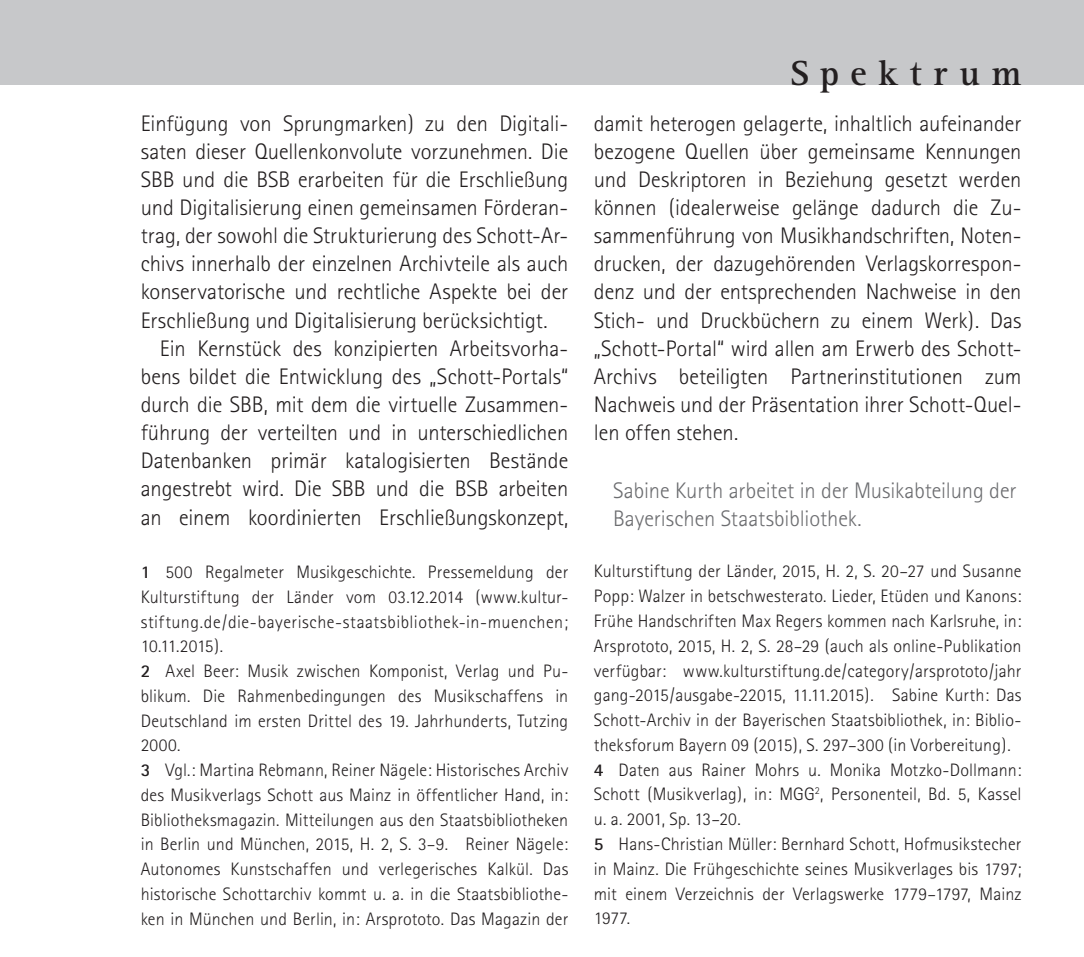
<style>
.page{position:relative;width:1084px;height:957px;background:#fff}
.page>*{position:absolute;margin:0;border:0;box-sizing:border-box;transform-origin:0 0}
.t1{font:700 36px "Rotis Serif";letter-spacing:.32em;color:#231f20}
.Absatz_mit_Einzug{font:300 22.5px/28.1px "Rotis Sans Serif";letter-spacing:-.005em;color:#231f20;text-align:justify}
.Absatz_ohne_Einzug{font:300 22.5px/28.1px "Rotis Sans Serif";letter-spacing:-.005em;color:#231f20;text-align:justify}
.Autor_nach_Text__Spe{font:300 22.5px/28.1px "Rotis Sans Serif";letter-spacing:-.005em;color:#6c6d70}
.Endnote{font:300 18px/24.8px "Rotis Sans Serif";letter-spacing:.01em;color:#231f20;text-align:justify}
.s1{font-weight:700}
</style>
<div class="page">
<div style="left:0;top:0;width:1083px;height:85px;background:#c7c8ca"></div>
<p class="Absatz_ohne_Einzug" style="left:141px;top:109px;width:429px">Einfügung von Sprungmarken) zu den Digitali&shy;saten dieser Quellenkonvolute vorzunehmen. Die SBB und die BSB erarbeiten für die Erschließung und Digitalisierung einen gemeinsamen Förderan&shy;trag, der sowohl die Strukturierung des Schott-Ar&shy;chivs innerhalb der einzelnen Archivteile als auch konservatorische und rechtliche Aspekte bei der Erschließung und Digitalisierung berücksichtigt.</p>
<p class="Absatz_mit_Einzug" style="left:141px;top:334px;width:429px;text-indent:19px">Ein Kernstück des konzipierten Arbeitsvorha&shy;bens bildet die Entwicklung des „Schott-Portals“ durch die SBB, mit dem die virtuelle Zusammen&shy;führung der verteilten und in unterschiedlichen Datenbanken primär katalogisierten Bestände angestrebt wird. Die SBB und die BSB arbeiten an einem koordinierten Erschließungskonzept,</p>
<p class="Endnote" style="left:141px;top:559px;width:429px"><span class="s1">1</span> 500 Regalmeter Musikgeschichte. Pressemeldung der Kulturstiftung der Länder vom 03.12.2014 (www.kultur&shy;stiftung.de/die-bayerische-staatsbibliothek-in-muenchen; 10.11.2015).</p>
<p class="Endnote" style="left:141px;top:658px;width:429px"><span class="s1">2</span> Axel Beer: Musik zwischen Komponist, Verlag und Pu&shy;blikum. Die Rahmenbedingungen des Musikschaffens in Deutschland im ersten Drittel des 19. Jahrhunderts, Tutzing 2000.</p>
<p class="Endnote" style="left:141px;top:757px;width:429px"><span class="s1">3</span> Vgl.: Martina Rebmann, Reiner Nägele: Historisches Archiv des Musikverlags Schott aus Mainz in öffentlicher Hand, in:<br>Bibliotheksmagazin. Mitteilungen aus den Staatsbibliotheken in Berlin und München, 2015, H. 2, S. 3–9. ‒ Reiner Nägele:<br>Autonomes Kunstschaffen und verlegerisches Kalkül. Das historische Schottarchiv kommt u. a. in die Staatsbibliothe&shy;ken in München und Berlin, in: Arsprototo. Das Magazin der</p>
<p class="t1" style="left:789px;top:52px;width:233px">Spektrum</p>
<p class="Absatz_mit_Einzug" style="left:593px;top:109px;width:429px">damit heterogen gelagerte, inhaltlich aufeinander bezogene Quellen über gemeinsame Kennungen und Deskriptoren in Beziehung gesetzt werden können (idealerweise gelänge dadurch die Zu&shy;sammenführung von Musikhandschriften, Noten&shy;drucken, der dazugehörenden Verlagskorrespon&shy;denz und der entsprechenden Nachweise in den Stich- und Druckbüchern zu einem Werk). Das „Schott-Portal“ wird allen am Erwerb des Schott-Archivs beteiligten Partnerinstitutionen zum Nachweis und der Präsentation ihrer Schott-Quel&shy;len offen stehen.</p>
<p class="Autor_nach_Text__Spe" style="left:613px;top:476px;width:405px">Sabine Kurth arbeitet in der Musikabteilung der<br>Bayerischen Staatsbibliothek.</p>
<p class="Endnote" style="left:593px;top:559px;width:429px">Kulturstiftung der Länder, 2015, H. 2, S. 20–27 und Susanne Popp: Walzer in betschwesterato. Lieder, Etüden und Kanons:<br>Frühe Handschriften Max Regers kommen nach Karlsruhe, in:<br>Arsprototo, 2015, H. 2, S. 28–29 (auch als online-Publikation verfügbar: www.kulturstiftung.de/category/arsprototo/jahr gang-2015/ausgabe-22015, 11.11.2015). ‒ Sabine Kurth: Das Schott-Archiv in der Bayerischen Staatsbibliothek, in: Biblio&shy;theksforum Bayern 09 (2015), S. 297–300 (in Vorbereitung).</p>
<p class="Endnote" style="left:593px;top:757px;width:429px"><span class="s1">4</span> Daten aus Rainer Mohrs u. Monika Motzko-Dollmann:<br>Schott (Musikverlag), in: MGG<sup>2</sup>, Personenteil, Bd. 5, Kassel u. a. 2001, Sp. 13–20.</p>
<p class="Endnote" style="left:593px;top:831px;width:429px"><span class="s1">5</span> Hans-Christian Müller: Bernhard Schott, Hofmusikstecher in Mainz. Die Frühgeschichte seines Musikverlages bis 1797; mit einem Verzeichnis der Verlagswerke 1779–1797, Mainz 1977.</p>
</div>
